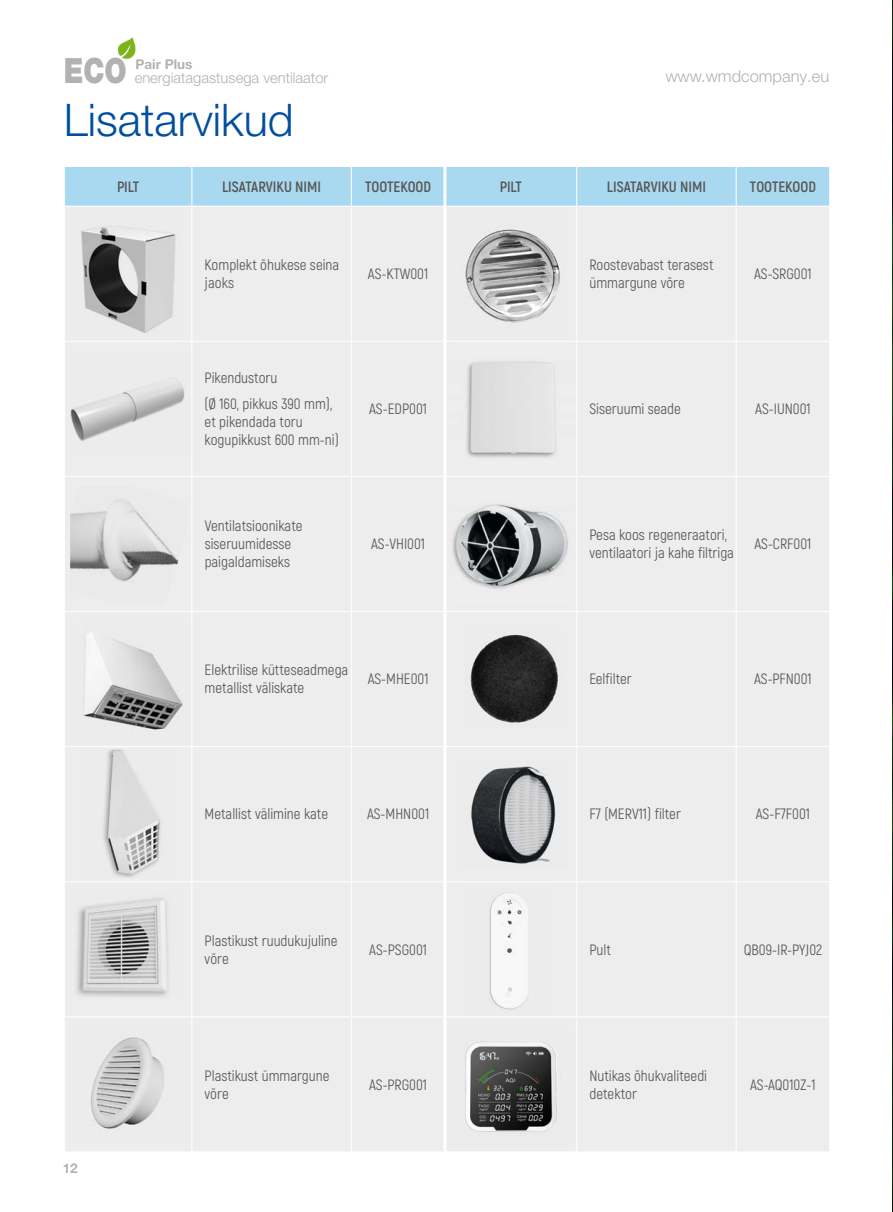
<style>
.page{position:relative;width:893px;height:1212px;background:#fff}
.page>*{position:absolute;margin:0;border:0;box-sizing:border-box;transform-origin:0 0}
.t1{font:300 45px "Helvetica Neue LT Pro";color:#004f9f}
.t2{font:900 34.95px "Helvetica Neue LT Pro";color:#b2b2b2;scale:.8 1}
.t3{font:300 16.5px "Helvetica Neue LT Pro";color:#b2b2b2}
.t4{font:15px/18px "Akrobat";color:#575756}
.t5{font:700 15px "Akrobat";color:#575756}
.t6{font:300 14.7px "Helvetica Neue LT Pro";color:#b2b2b2}
.t7{font:700 13.5px "Helvetica Neue LT Pro";color:#b2b2b2}
</style>
<div class="page">
<svg style="left:118px;top:37px;width:18px;height:22px"></svg>
<div style="left:65px;top:167px;width:764px;height:39px;background:#a9d9f0"></div>
<div style="left:65px;top:207px;width:764px;height:944px;background:#ededed"></div>
<hr style="left:191px;top:167px;width:1px;height:39px;background:#fff">
<hr style="left:351px;top:167px;width:1px;height:39px;background:#fff">
<hr style="left:576px;top:167px;width:1px;height:39px;background:#fff">
<hr style="left:736px;top:167px;width:1px;height:39px;background:#fff">
<hr style="left:191px;top:207px;width:1px;height:134px;background:#fff">
<hr style="left:351px;top:207px;width:1px;height:134px;background:#fff">
<hr style="left:576px;top:207px;width:1px;height:134px;background:#fff">
<hr style="left:736px;top:207px;width:1px;height:134px;background:#fff">
<hr style="left:64px;top:341px;width:128px;height:1px;background:#fff">
<hr style="left:192px;top:341px;width:159px;height:1px;background:#fff">
<hr style="left:191px;top:342px;width:1px;height:134px;background:#fff">
<hr style="left:351px;top:341px;width:92px;height:1px;background:#fff">
<hr style="left:351px;top:342px;width:1px;height:134px;background:#fff">
<hr style="left:446px;top:341px;width:131px;height:1px;background:#fff">
<hr style="left:577px;top:341px;width:159px;height:1px;background:#fff">
<hr style="left:576px;top:342px;width:1px;height:134px;background:#fff">
<hr style="left:736px;top:341px;width:94px;height:1px;background:#fff">
<hr style="left:736px;top:342px;width:1px;height:134px;background:#fff">
<hr style="left:64px;top:476px;width:128px;height:1px;background:#fff">
<hr style="left:192px;top:476px;width:159px;height:1px;background:#fff">
<hr style="left:191px;top:477px;width:1px;height:134px;background:#fff">
<hr style="left:351px;top:476px;width:92px;height:1px;background:#fff">
<hr style="left:351px;top:477px;width:1px;height:134px;background:#fff">
<hr style="left:446px;top:476px;width:131px;height:1px;background:#fff">
<hr style="left:577px;top:476px;width:159px;height:1px;background:#fff">
<hr style="left:576px;top:477px;width:1px;height:134px;background:#fff">
<hr style="left:736px;top:476px;width:94px;height:1px;background:#fff">
<hr style="left:736px;top:477px;width:1px;height:134px;background:#fff">
<hr style="left:64px;top:611px;width:128px;height:1px;background:#fff">
<hr style="left:192px;top:611px;width:159px;height:1px;background:#fff">
<hr style="left:191px;top:612px;width:1px;height:134px;background:#fff">
<hr style="left:351px;top:611px;width:92px;height:1px;background:#fff">
<hr style="left:351px;top:612px;width:1px;height:134px;background:#fff">
<hr style="left:446px;top:611px;width:131px;height:1px;background:#fff">
<hr style="left:577px;top:611px;width:159px;height:1px;background:#fff">
<hr style="left:576px;top:612px;width:1px;height:134px;background:#fff">
<hr style="left:736px;top:611px;width:94px;height:1px;background:#fff">
<hr style="left:736px;top:612px;width:1px;height:134px;background:#fff">
<hr style="left:64px;top:746px;width:128px;height:1px;background:#fff">
<hr style="left:192px;top:746px;width:159px;height:1px;background:#fff">
<hr style="left:191px;top:747px;width:1px;height:134px;background:#fff">
<hr style="left:351px;top:746px;width:92px;height:1px;background:#fff">
<hr style="left:351px;top:747px;width:1px;height:134px;background:#fff">
<hr style="left:446px;top:746px;width:131px;height:1px;background:#fff">
<hr style="left:577px;top:746px;width:159px;height:1px;background:#fff">
<hr style="left:576px;top:747px;width:1px;height:134px;background:#fff">
<hr style="left:736px;top:746px;width:94px;height:1px;background:#fff">
<hr style="left:736px;top:747px;width:1px;height:134px;background:#fff">
<hr style="left:64px;top:881px;width:128px;height:1px;background:#fff">
<hr style="left:192px;top:881px;width:159px;height:1px;background:#fff">
<hr style="left:191px;top:882px;width:1px;height:134px;background:#fff">
<hr style="left:351px;top:881px;width:92px;height:1px;background:#fff">
<hr style="left:351px;top:882px;width:1px;height:134px;background:#fff">
<hr style="left:446px;top:881px;width:131px;height:1px;background:#fff">
<hr style="left:577px;top:881px;width:159px;height:1px;background:#fff">
<hr style="left:576px;top:882px;width:1px;height:134px;background:#fff">
<hr style="left:736px;top:881px;width:94px;height:1px;background:#fff">
<hr style="left:736px;top:882px;width:1px;height:134px;background:#fff">
<hr style="left:64px;top:1016px;width:128px;height:1px;background:#fff">
<hr style="left:192px;top:1016px;width:159px;height:1px;background:#fff">
<hr style="left:191px;top:1017px;width:1px;height:134px;background:#fff">
<hr style="left:351px;top:1016px;width:92px;height:1px;background:#fff">
<hr style="left:351px;top:1017px;width:1px;height:134px;background:#fff">
<hr style="left:446px;top:1016px;width:131px;height:1px;background:#fff">
<hr style="left:577px;top:1016px;width:159px;height:1px;background:#fff">
<hr style="left:576px;top:1017px;width:1px;height:134px;background:#fff">
<hr style="left:736px;top:1016px;width:94px;height:1px;background:#fff">
<hr style="left:736px;top:1017px;width:1px;height:134px;background:#fff">
<hr style="left:443px;top:167px;width:3px;height:39px;background:#fff">
<hr style="left:443px;top:206px;width:3px;height:135px;background:#fff">
<hr style="left:443px;top:341px;width:3px;height:135px;background:#fff">
<hr style="left:443px;top:476px;width:3px;height:135px;background:#fff">
<hr style="left:443px;top:611px;width:3px;height:135px;background:#fff">
<hr style="left:443px;top:746px;width:3px;height:136px;background:#fff">
<hr style="left:443px;top:882px;width:3px;height:135px;background:#fff">
<hr style="left:443px;top:1017px;width:3px;height:134px;background:#fff">
<img style="left:892px;top:0;width:1px;height:1212px">
<img style="left:452px;top:1027px;width:117px;height:117px">
<img style="left:470px;top:887px;width:79px;height:124px">
<img style="left:77px;top:623px;width:108px;height:117px">
<img style="left:463px;top:761px;width:103px;height:105px">
<img style="left:451px;top:483px;width:121px;height:124px">
<img style="left:68px;top:1023px;width:119px;height:119px">
<img style="left:449px;top:214px;width:120px;height:122px">
<img style="left:75px;top:892px;width:103px;height:106px">
<img style="left:85px;top:749px;width:90px;height:128px">
<img style="left:70px;top:486px;width:117px;height:118px">
<img style="left:450px;top:344px;width:125px;height:127px">
<img style="left:464px;top:629px;width:97px;height:99px">
<img style="left:73px;top:214px;width:108px;height:122px">
<img style="left:70px;top:354px;width:115px;height:99px">
<h2 class="t2" style="left:64px;top:50px;width:80px">ECO</h2>
<p class="t7" style="left:135px;top:56px;width:58px">Pair Plus</p>
<p class="t6" style="left:135px;top:69px;width:195px">energiatagastusega ventilaator</p>
<p class="t3" style="left:665px;top:67px;width:165px">www.wmdcompany.eu</p>
<p class="t1" style="left:64px;top:93px;width:231px">Lisatarvikud</p>
<p class="t5" style="left:117px;top:177px;width:24px">PILT</p>
<p class="t5" style="left:222px;top:177px;width:101px">LISATARVIKU NIMI</p>
<p class="t5" style="left:365px;top:177px;width:68px">TOOTEKOOD</p>
<p class="t5" style="left:500px;top:177px;width:24px">PILT</p>
<p class="t5" style="left:607px;top:177px;width:101px">LISATARVIKU NIMI</p>
<p class="t5" style="left:750px;top:177px;width:68px">TOOTEKOOD</p>
<p class="t4" style="left:205px;top:256px;width:136px">Komplekt õhukese seina jaoks</p>
<p class="t4" style="left:368px;top:265px;width:62px">AS-KTW001</p>
<p class="t4" style="left:589px;top:256px;width:125px">Roostevabast terasest ümmargune võre</p>
<p class="t4" style="left:754px;top:265px;width:59px">AS-SRG001</p>
<p class="t4" style="left:205px;top:369px;width:74px">Pikendustoru</p>
<p class="t4" style="left:205px;top:395px;width:136px">(Ø 160, pikkus 390 mm), et pikendada toru kogupikkust 600 mm-ni)</p>
<p class="t4" style="left:369px;top:400px;width:59px">AS-EDP001</p>
<p class="t4" style="left:589px;top:400px;width:93px">Siseruumi seade</p>
<p class="t4" style="left:755px;top:400px;width:57px">AS-IUN001</p>
<p class="t4" style="left:205px;top:517px;width:99px">Ventilatsioonikate siseruumidesse paigaldamiseks</p>
<p class="t4" style="left:371px;top:535px;width:55px">AS-VHI001</p>
<p class="t4" style="left:589px;top:526px;width:146px">Pesa koos regeneraatori, ventilaatori ja kahe filtriga</p>
<p class="t4" style="left:754px;top:535px;width:58px">AS-CRF001</p>
<p class="t4" style="left:205px;top:661px;width:145px">Elektrilise kütteseadmega metallist väliskate</p>
<p class="t4" style="left:368px;top:670px;width:62px">AS-MHE001</p>
<p class="t4" style="left:589px;top:670px;width:44px">Eelfilter</p>
<p class="t4" style="left:754px;top:670px;width:59px">AS-PFN001</p>
<p class="t4" style="left:205px;top:805px;width:125px">Metallist välimine kate</p>
<p class="t4" style="left:367px;top:805px;width:64px">AS-MHN001</p>
<p class="t4" style="left:589px;top:805px;width:93px">F7 (MERV11) filter</p>
<p class="t4" style="left:756px;top:805px;width:56px">AS-F7F001</p>
<p class="t4" style="left:205px;top:931px;width:134px">Plastikust ruudukujuline võre</p>
<p class="t4" style="left:369px;top:940px;width:59px">AS-PSG001</p>
<p class="t4" style="left:589px;top:940px;width:23px">Pult</p>
<p class="t4" style="left:744px;top:940px;width:80px">QB09-IR-PYJ02</p>
<p class="t7" style="left:63px;top:1159px;width:17px">12</p>
<p class="t4" style="left:205px;top:1066px;width:126px">Plastikust ümmargune võre</p>
<p class="t4" style="left:369px;top:1075px;width:59px">AS-PRG001</p>
<p class="t4" style="left:589px;top:1066px;width:119px">Nutikas õhukvaliteedi detektor</p>
<p class="t4" style="left:750px;top:1075px;width:67px">AS-AQ010Z-1</p>
</div>
